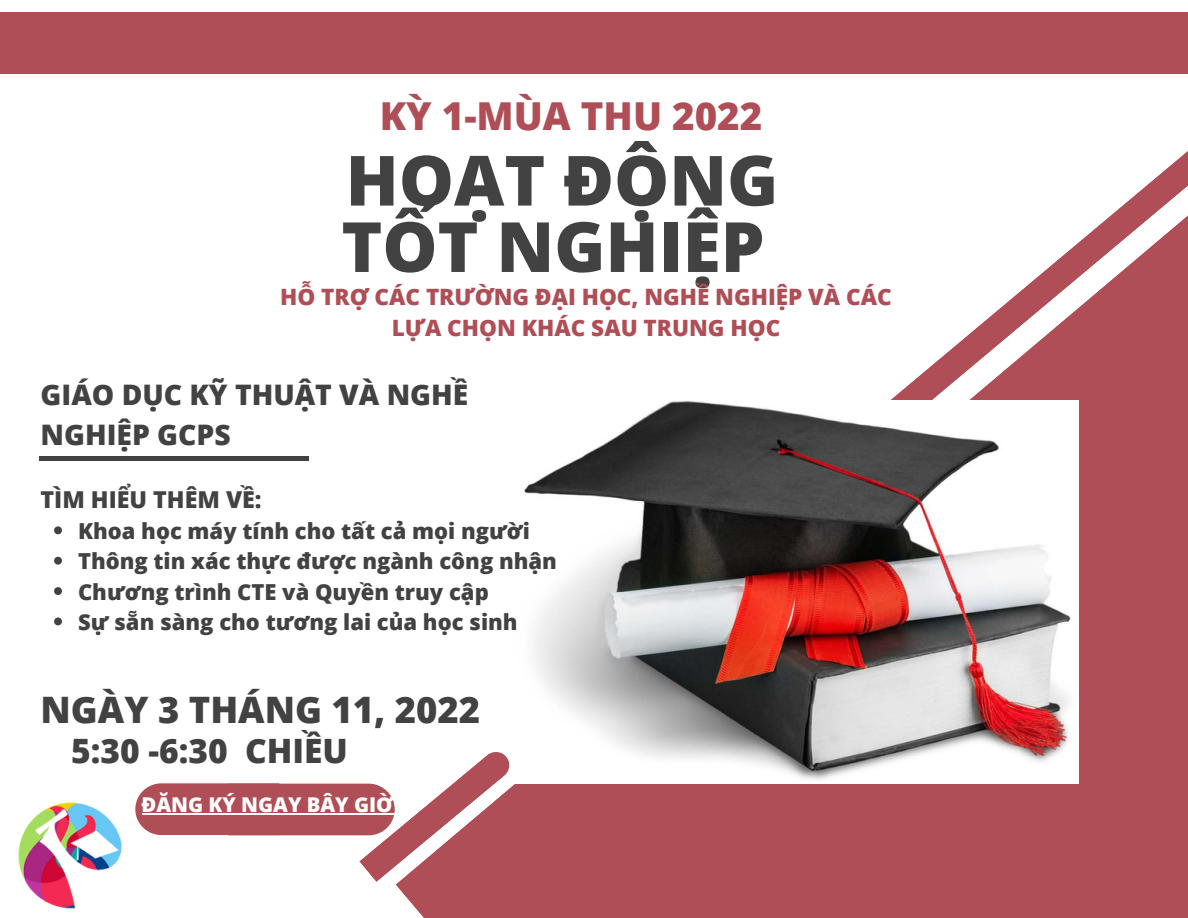
<style>
.page{position:relative;width:1188px;height:918px;background:#fff}
.page>*{position:absolute;margin:0;border:0;box-sizing:border-box;transform-origin:0 0}
.t1{font:800 69.3px/66.4px "Open Sans";color:#424242}
.t2{font:800 38.55px "Open Sans";color:#af4e56}
.t3{font:800 36.45px "Open Sans";color:#424242}
.t4{font:800 33.6px "Open Sans";color:#424242}
.t5{font:800 28.35px/39.3px "Open Sans";color:#424242}
.t6{font:800 23.25px "Open Sans";color:#424242}
.t7{font:800 22.5px/31.5px "Open Sans";color:#af4e56;text-align:center}
.t8{font:800 22.05px/30.5px "Open Sans";color:#424242}
.t9{font:800 20.4px "Open Sans";color:#fff}
</style>
<div class="page">
<div style="left:395px;top:703px;width:793px;height:215px;background:#af4e56"></div>
<svg style="left:686px;top:151px;width:502px;height:552px"></svg>
<hr style="left:39px;top:457px;width:270px;height:4px;background:#424242">
<svg style="left:137px;top:746px;width:378px;height:136px"></svg>
<div style="left:0;top:12px;width:1188px;height:62px;background:#af4e56"></div>
<img style="left:515px;top:401px;width:564px;height:382px">
<img style="left:18px;top:800px;width:294px;height:109px">
<hr style="left:142px;top:813px;width:251px;height:1px;background:#fff">
<svg style="left:54px;top:526px;width:8px;height:8px"></svg>
<svg style="left:54px;top:557px;width:8px;height:8px"></svg>
<svg style="left:54px;top:587px;width:8px;height:8px"></svg>
<svg style="left:54px;top:618px;width:8px;height:7px"></svg>
<p class="t2" style="left:380px;top:89px;width:384px">KỲ 1-MÙA THU 2022</p>
<p class="t1" style="left:341px;top:145px;width:438px">HOẠT ĐỘNG<br>TỐT NGHIỆP</p>
<p class="t7" style="left:280px;top:280px;width:613px">HỖ TRỢ CÁC TRƯỜNG ĐẠI HỌC, NGHỀ NGHIỆP VÀ CÁC<br>LỰA CHỌN KHÁC SAU TRUNG HỌC</p>
<p class="t5" style="left:41px;top:375px;width:429px">GIÁO DỤC KỸ THUẬT VÀ NGHỀ<br>NGHIỆP GCPS</p>
<p class="t6" style="left:41px;top:484px;width:223px">TÌM HIỂU THÊM VỀ:</p>
<p class="t8" style="left:78px;top:515px;width:480px">Khoa học máy tính cho tất cả mọi người Thông tin xác thực được ngành công nhận Chương trình CTE và Quyền truy cập<br>Sự sẵn sàng cho tương lai của học sinh</p>
<p class="t3" style="left:41px;top:684px;width:441px">NGÀY 3 THÁNG 11, 2022</p>
<p class="t4" style="left:71px;top:727px;width:278px">5:30 -6:30 CHIỀU</p>
<p class="t9" style="left:142px;top:790px;width:253px">ĐĂNG KÝ NGAY BÂY GIỜ</p>
</div>
